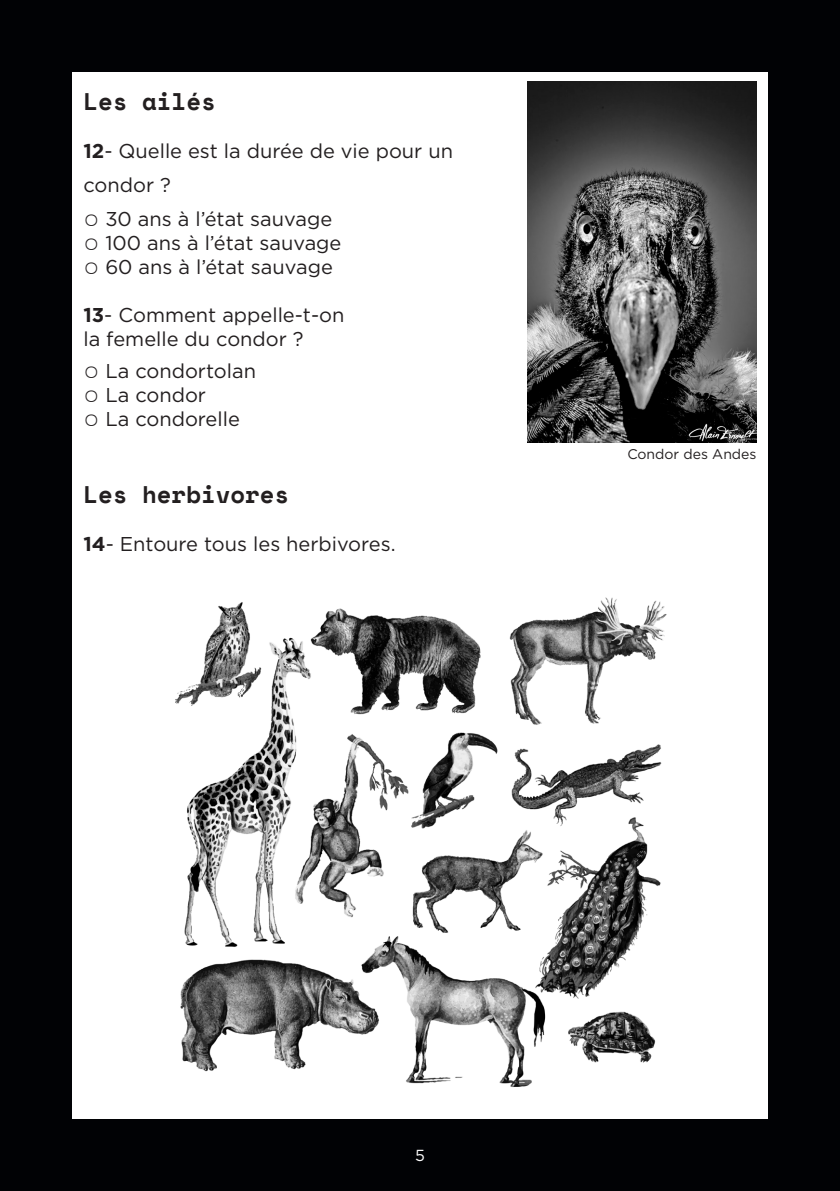
<style>
.page{position:relative;width:840px;height:1191px;background:#fff}
.page>*{position:absolute;margin:0;border:0;box-sizing:border-box;transform-origin:0 0}
.t1{font:700 24px "Space Mono";color:#231f20}
.t2{font:20px "Gotham";color:#231f20}
.t3{font:16px "Gotham";color:#fff}
.t4{font:14px "Gotham";color:#231f20}
.s1{font-weight:700}
</style>
<div class="page">
<div style="left:0;top:0;width:839px;height:1191px;background:#010205"></div>
<div style="left:72px;top:72px;width:695px;height:1047px;background:#fff"></div>
<img style="left:527px;top:82px;width:229px;height:360px">
<img style="left:175px;top:597px;width:492px;height:490px">
<p class="t1" style="left:83px;top:83px;width:134px">Les ailés</p>
<p class="t2" style="left:83px;top:138px;width:371px"><span class="s1">12</span>- Quelle est la durée de vie pour un</p>
<p class="t2" style="left:83px;top:172px;width:89px">condor ?</p>
<p class="t2" style="left:83px;top:206px;width:250px">○ 30 ans à l’état sauvage</p>
<p class="t2" style="left:83px;top:230px;width:259px">○ 100 ans à l’état sauvage</p>
<p class="t2" style="left:83px;top:254px;width:251px">○ 60 ans à l’état sauvage</p>
<p class="t2" style="left:83px;top:302px;width:262px"><span class="s1">13</span>- Comment appelle-t-on</p>
<p class="t2" style="left:83px;top:326px;width:222px">la femelle du condor ?</p>
<p class="t2" style="left:83px;top:358px;width:174px">○ La condortolan</p>
<p class="t2" style="left:83px;top:382px;width:124px">○ La condor</p>
<p class="t2" style="left:83px;top:406px;width:158px">○ La condorelle</p>
<p class="t1" style="left:83px;top:476px;width:207px">Les herbivores</p>
<p class="t2" style="left:83px;top:531px;width:313px"><span class="s1">14</span>- Entoure tous les herbivores.</p>
<p class="t4" style="left:627px;top:445px;width:131px">Condor des Andes</p>
<p class="t3" style="left:415px;top:1144px;width:11px">5</p>
</div>
